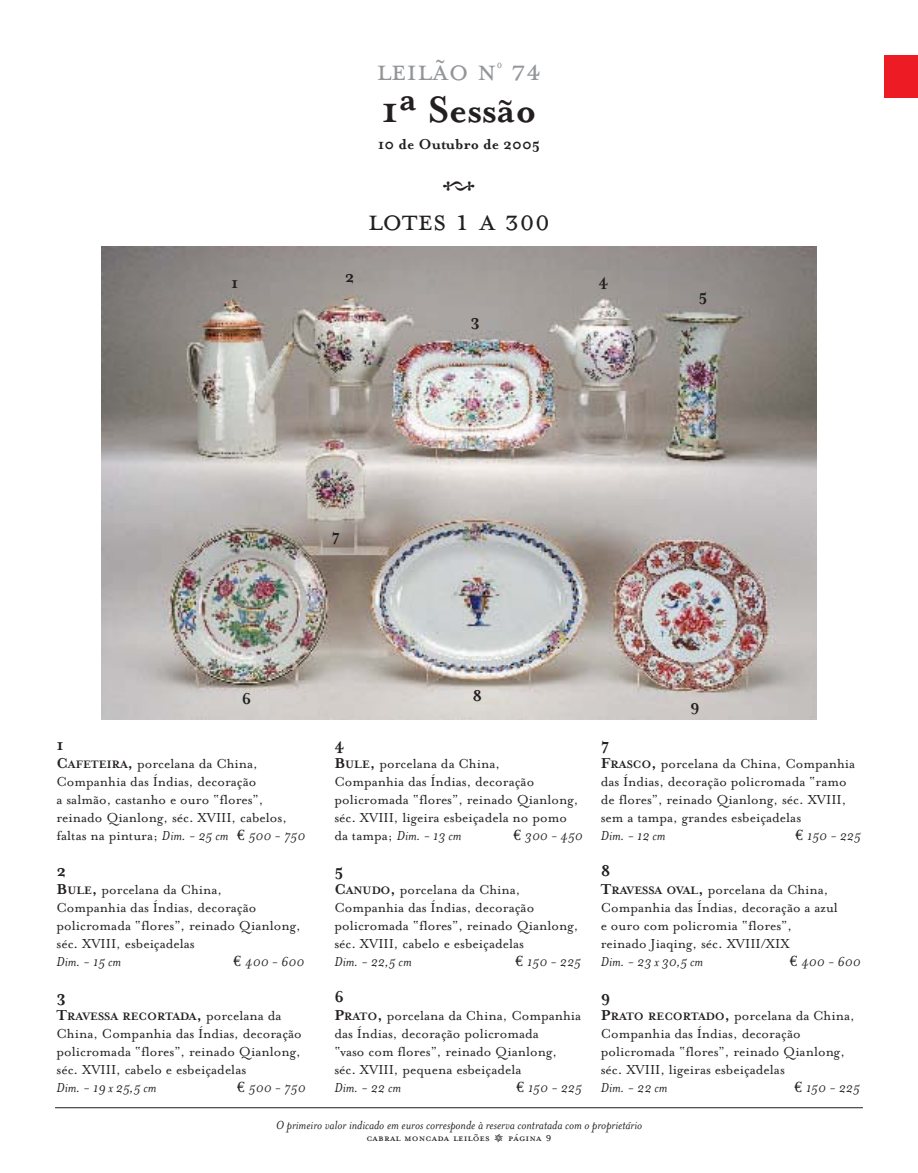
<style>
.page{position:relative;width:918px;height:1173px;background:#fff}
.page>*{position:absolute;margin:0;border:0;box-sizing:border-box;transform-origin:0 0}
.t1{font:700 42px "Mrs Eaves";color:#231f20}
.t2{font:36px "Mrs Eaves Fractions";color:#231f20}
.t3{font:33px "Mrs Eaves Small Caps";color:#231f20}
.t4{font:33px "Mrs Eaves Small Caps";color:#939598}
.t5{font:700 18px "Mrs Eaves";color:#231f20}
.t6{font:700 16.5px "Mrs Eaves";color:#231f20}
.t7{font:15px/18px "Mrs Eaves Roman";color:#231f20}
.t8{font:italic 15px "Mrs Eaves";color:#231f20}
.t9{font:italic 13.5px "Mrs Eaves";color:#231f20}
.t10{font:13.5px "Mrs Eaves Petite Caps";color:#231f20}
.t11{font:700 12.3px "Mrs Eaves";color:#231f20}
.s1{font-family:"Mrs Eaves";font-weight:700;font-size:16.5px}
.s2{font-family:"Mrs Eaves";font-weight:700;font-size:12.3px}
.s3{font-family:"Euro Serif";font-style:normal}
.s4{font-family:"Mrs Eaves Fractions"}
.s5{font-family:"Mrs Eaves Small Caps"}
.s6{font-family:"Mrs Eaves Roman";font-style:normal}
.s7{font-family:"Mrs Eaves";font-style:italic}
.s8{font-family:"Euro Serif"}
.s9{font-size:16.5px}
.s10{font-family:"Mrs Eaves Roman";font-weight:400;font-size:15px}
</style>
<div class="page">
<img style="left:102px;top:246px;width:714px;height:474px">
<hr style="left:55px;top:1107px;width:808px;height:1px;background:#231f20">
<div style="left:884px;top:55px;width:34px;height:43px;background:#ed1c24"></div>
<h3 class="t4" style="left:376px;top:49px;width:167px">leilão n<sup>º</sup> 74</h3>
<h1 class="t1" style="left:381px;top:96px;width:157px">1ª Sessão</h1>
<p class="t6" style="left:378px;top:139px;width:164px">10 de Outubro de 2005</p>
<p class="t5" style="left:231px;top:276px;width:9px">1</p>
<h2 class="t2" style="left:441px;top:160px;width:37px">A</h2>
<h3 class="t3" style="left:368px;top:199px;width:184px">lotes 1 a 300</h3>
<p class="t5" style="left:345px;top:271px;width:11px">2</p>
<p class="t5" style="left:470px;top:315px;width:11px">3</p>
<p class="t5" style="left:599px;top:275px;width:12px">4</p>
<p class="t5" style="left:331px;top:529px;width:10px">7</p>
<p class="t5" style="left:242px;top:693px;width:11px">6</p>
<p class="t5" style="left:472px;top:690px;width:11px">8</p>
<p class="t5" style="left:699px;top:289px;width:11px">5</p>
<p class="t5" style="left:690px;top:700px;width:11px">9</p>
<p class="t5" style="left:601px;top:739px;width:10px">7</p>
<p class="t7" style="left:601px;top:757px;width:256px"><span class="s1">F</span><span class="s2">RASCO</span><span class="s1">,</span> porcelana da China, Companhia das Índias, decoração policromada “ramo de flores”, reinado Qianlong, séc. XVIII, sem a tampa, grandes esbeiçadelas</p>
<p class="t8" style="left:601px;top:831px;width:66px">Dim. - 12 cm</p>
<p class="t8" style="left:795px;top:831px;width:67px"><span class="s3">€</span> 150 - 225</p>
<p class="t5" style="left:601px;top:865px;width:11px">8</p>
<p class="t7" style="left:601px;top:883px;width:239px"><span class="s1">T</span><span class="s2">RAVESSA OVAL</span><span class="s1">,</span> porcelana da China, Companhia das Índias, decoração a azul e ouro com policromia “flores”, reinado Jiaqing, séc. XVIII/XIX</p>
<p class="t8" style="left:601px;top:957px;width:104px">Dim. - 23 x 30,5 cm</p>
<p class="t8" style="left:790px;top:957px;width:72px"><span class="s3">€</span> 400 - 600</p>
<p class="t5" style="left:601px;top:991px;width:11px">9</p>
<p class="t7" style="left:601px;top:1009px;width:256px"><span class="s1">P</span><span class="s2">RATO RECORTADO</span><span class="s1">,</span> porcelana da China, Companhia das Índias, decoração policromada “flores”, reinado Qianlong, séc. XVIII, ligeiras esbeiçadelas</p>
<p class="t8" style="left:601px;top:1083px;width:68px">Dim. - 22 cm</p>
<p class="t8" style="left:794px;top:1083px;width:67px"><span class="s3">€</span> 150 - 225</p>
<p class="t9" style="left:276px;top:1121px;width:368px">O primeiro valor indicado em euros corresponde à reserva contratada com o proprietário</p>
<p class="t10" style="left:366px;top:1129px;width:187px">cabral moncada leilões <span class="s4">Q</span> página <span class="s5">9</span></p>
<p class="t5" style="left:334px;top:739px;width:12px">4</p>
<p class="t7" style="left:334px;top:757px;width:246px"><span class="s1">B</span><span class="s2">ULE</span><span class="s1">,</span> porcelana da China,<br>Companhia das Índias, decoração policromada “flores”, reinado Qianlong, séc. XVIII, ligeira esbeiçadela no pomo</p>
<p class="t8" style="left:334px;top:831px;width:129px"><span class="s6">da tampa;</span> Dim. - 13 cm</p>
<p class="t8" style="left:513px;top:831px;width:71px"><span class="s3">€</span> 300 - 450</p>
<p class="t5" style="left:334px;top:865px;width:11px">5</p>
<p class="t7" style="left:334px;top:883px;width:246px"><span class="s1">C</span><span class="s2">ANUDO</span><span class="s1">,</span> porcelana da China, Companhia das Índias, decoração policromada “flores”, reinado Qianlong, séc. XVIII, cabelo e esbeiçadelas</p>
<p class="t8" style="left:334px;top:957px;width:79px">Dim. - 22,5 cm</p>
<p class="t8" style="left:516px;top:957px;width:67px"><span class="s3">€</span> 150 - 225</p>
<p class="t5" style="left:334px;top:991px;width:11px">6</p>
<p class="t7" style="left:334px;top:1009px;width:248px"><span class="s1">P</span><span class="s2">RATO</span><span class="s1">,</span> porcelana da China, Companhia das Índias, decoração policromada<br>“vaso com flores”, reinado Qianlong, séc. XVIII, pequena esbeiçadela</p>
<p class="t8" style="left:334px;top:1083px;width:68px">Dim. - 22 cm</p>
<p class="t8" style="left:516px;top:1083px;width:67px"><span class="s3">€</span> 150 - 225</p>
<p class="t5" style="left:57px;top:739px;width:9px">1</p>
<p class="t7" style="left:57px;top:757px;width:250px"><span class="s1">C</span><span class="s2">AFETEIRA</span><span class="s1">,</span> porcelana da China, Companhia das Índias, decoração<br>a salmão, castanho e ouro “flores”, reinado Qianlong, séc. XVIII, cabelos, faltas na pintura; <span class="s7">Dim. - 25 cm</span> <span class="s8">€</span> <span class="s7">500 - 750</span></p>
<p class="t5" style="left:57px;top:865px;width:11px">2</p>
<p class="t7" style="left:57px;top:883px;width:246px"><span class="s1">B</span><span class="s2">ULE</span><span class="s1">,</span> porcelana da China,<br>Companhia das Índias, decoração policromada “flores”, reinado Qianlong, séc. XVIII, esbeiçadelas</p>
<p class="t8" style="left:57px;top:957px;width:66px">Dim. - 15 cm</p>
<p class="t8" style="left:234px;top:957px;width:72px"><span class="s3">€</span> 400 - 600</p>
<p class="t5" style="left:57px;top:991px;width:11px">3</p>
<p class="t11" style="left:57px;top:1013px;width:226px"><span class="s9">T</span>RAVESSA RECORTADA<span class="s9">,</span> <span class="s10">porcelana da</span></p>
<p class="t7" style="left:57px;top:1027px;width:247px;text-align:justify">China, Companhia das Índias, decoração policromada “flores”, reinado Qianlong, séc. XVIII, cabelo e esbeiçadelas</p>
<p class="t8" style="left:57px;top:1083px;width:101px">Dim. - 19 x 25,5 cm</p>
<p class="t8" style="left:237px;top:1083px;width:70px"><span class="s3">€</span> 500 - 750</p>
</div>
